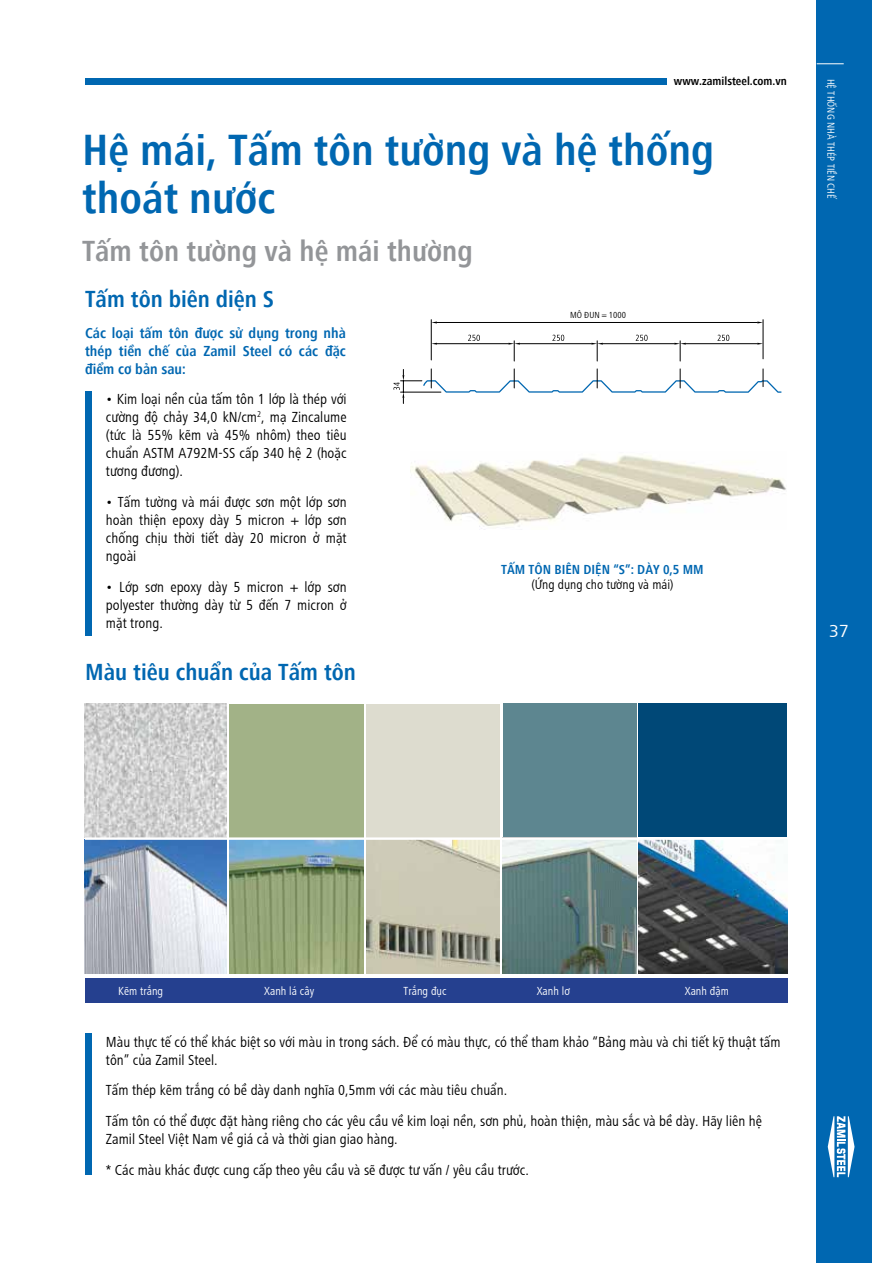
<style>
.page{position:relative;width:872px;height:1263px;background:#fff}
.page>*{position:absolute;margin:0;border:0;box-sizing:border-box;transform-origin:0 0}
.t1{font:700 condensed 45px/48px "Frutiger VU";color:#0067b1}
.t2{font:700 condensed 30px "Frutiger VU";color:#939598}
.t3{font:700 condensed 24px "Frutiger VU";color:#0067b1}
.t4{font:18px "Frutiger VU";color:#fff}
.t5{font:condensed 15px/18px "Frutiger VU";color:#000;text-align:justify}
.t6{font:700 condensed 15px/18px "Frutiger VU";color:#0067b1}
.t7{font:700 condensed 13.5px "Frutiger VU";color:#0067b1}
.t8{font:condensed 13.5px "Frutiger VU";color:#000}
.t9{font:condensed 12px "Frutiger VU";color:#fff}
.t10{font:700 condensed 12px "Frutiger VU";color:#000}
.t11{font:condensed 10.5px "Frutiger VU";color:#fff}
.t12{font:condensed 9.15px "Frutiger VU";color:#000}
</style>
<div class="page">
<div style="left:85px;top:79px;width:581px;height:6px;background:#0067b1"></div>
<div style="left:816px;top:0;width:56px;height:1263px;background:#0067b1"></div>
<svg style="left:816px;top:63px;width:27px;height:1px"></svg>
<div style="left:85px;top:391px;width:6px;height:245px;background:#0067b1"></div>
<hr style="left:437px;top:322px;width:320px;height:1px;background:#000">
<hr style="left:763px;top:320px;width:1px;height:39px;background:#000">
<hr style="left:431px;top:320px;width:1px;height:40px;background:#000">
<hr style="left:437px;top:343px;width:71px;height:1px;background:#000">
<hr style="left:520px;top:343px;width:71px;height:1px;background:#000">
<svg style="left:508px;top:341px;width:12px;height:20px"></svg>
<hr style="left:603px;top:343px;width:71px;height:1px;background:#000">
<svg style="left:591px;top:341px;width:12px;height:20px"></svg>
<hr style="left:686px;top:343px;width:71px;height:1px;background:#000">
<svg style="left:674px;top:341px;width:12px;height:20px"></svg>
<svg style="left:468px;top:335px;width:12px;height:6px"></svg>
<svg style="left:393px;top:369px;width:388px;height:34px"></svg>
<svg style="left:552px;top:335px;width:12px;height:6px"></svg>
<svg style="left:636px;top:335px;width:11px;height:6px"></svg>
<svg style="left:717px;top:335px;width:12px;height:6px"></svg>
<img style="left:410px;top:455px;width:376px;height:74px">
<div style="left:85px;top:978px;width:702px;height:24px;background:#25408f"></div>
<div style="left:85px;top:1033px;width:6px;height:142px;background:#0067b1"></div>
<img style="left:85px;top:704px;width:141px;height:133px">
<img style="left:85px;top:840px;width:141px;height:133px">
<img style="left:366px;top:840px;width:134px;height:133px">
<img style="left:229px;top:840px;width:134px;height:133px">
<div style="left:503px;top:703px;width:133px;height:134px;background:#5d8690"></div>
<img style="left:503px;top:840px;width:133px;height:133px">
<div style="left:639px;top:703px;width:148px;height:134px;background:#004877"></div>
<img style="left:639px;top:840px;width:148px;height:133px">
<svg style="left:827px;top:1116px;width:27px;height:61px"></svg>
<p class="t10" style="left:674px;top:73px;width:114px">www.zamilsteel.com.vn</p>
<h1 class="t1" style="left:82px;top:123px;width:634px">Hệ má i, Tấm tôn tường và hệ thống thoát nước</h1>
<h2 class="t2" style="left:82px;top:231px;width:392px">Tấm tôn tường và hệ mái thường</h2>
<h3 class="t3" style="left:85px;top:282px;width:190px">Tấm tôn biên diện S</h3>
<p class="t6" style="left:85px;top:322px;width:262px">Các loại tấm tôn được sử dụng trong nhà thép tiền chế của Zamil Steel có các đặc điểm cơ bả n sau:</p>
<p class="t12" style="left:570px;top:309px;width:57px">MÔ ĐUN = 1000</p>
<p class="t5" style="left:106px;top:389px;width:242px">• Kim loại nền của tấm tôn 1 lớp là thép với cường độ chảy 34,0 kN/cm<sup>2</sup>, mạ Zincalume (tức là 55% kẽm và 45% nhôm) theo tiêu chuẩn ASTM A792M-SS cấp 340 hệ 2 (hoặc tương đương).</p>
<p class="t5" style="left:106px;top:492px;width:242px">• Tấm tường và mái được sơn một lớp sơn hoàn thiện epoxy dày 5 micron + lớp sơn chống chịu thời tiết dày 20 micron ở mặt ngoài</p>
<p class="t5" style="left:106px;top:577px;width:242px">• Lớp sơn epoxy dày 5 micron + lớp sơn polyester thường dày từ 5 đến 7 micron ở mặt trong.</p>
<h3 class="t3" style="left:85px;top:655px;width:272px">Màu tiêu chuẩn của Tấm tôn</h3>
<p class="t7" style="left:501px;top:560px;width:204px">TẤM TÔN BIÊN DIỆN “S”: DÀY 0,5 MM</p>
<p class="t8" style="left:531px;top:575px;width:144px">(Ứng dụng cho tường và mái)</p>
<p class="t11" style="left:838px;top:79px;width:122px;rotate:90deg">HỆ THỐNG NHÀ THÉP TIỀN CHẾ</p>
<p class="t4" style="left:829px;top:618px;width:21px">37</p>
<p class="t9" style="left:118px;top:983px;width:47px">Kẽm trắng</p>
<p class="t9" style="left:264px;top:983px;width:51px">Xanh lá cây</p>
<p class="t9" style="left:404px;top:983px;width:44px">Trắng đục</p>
<p class="t9" style="left:537px;top:983px;width:35px">Xanh lơ</p>
<p class="t9" style="left:685px;top:983px;width:46px">Xanh đậm</p>
<p class="t5" style="left:106px;top:1031px;width:676px">Màu thực tế có thể khác biệt so với màu in trong sách. Để có màu thực, có thể tham khảo “Bảng màu và chi tiết kỹ thuật tấm tôn” của Zamil Steel.</p>
<p class="t5" style="left:106px;top:1074px;width:657px;line-height:30.8px">Tấm thép kẽm trắng có bề dày danh nghĩa 0,5mm với các màu tiêu chuẩn.<br>Tấm tôn có thể được đặt hàng riêng cho các yêu cầu về kim loại nền, sơn phủ, hoàn thiện, màu sắc và bề dày. Hãy liên hệ</p>
<p class="t5" style="left:106px;top:1122px;width:424px;line-height:30.8px">Zamil Steel Việt Nam về giá cả và thời gian giao hàng.<br>* Các màu khác được cung cấp theo yêu cầu và sẽ được tư vấn / yêu cầu trước.</p>
</div>
